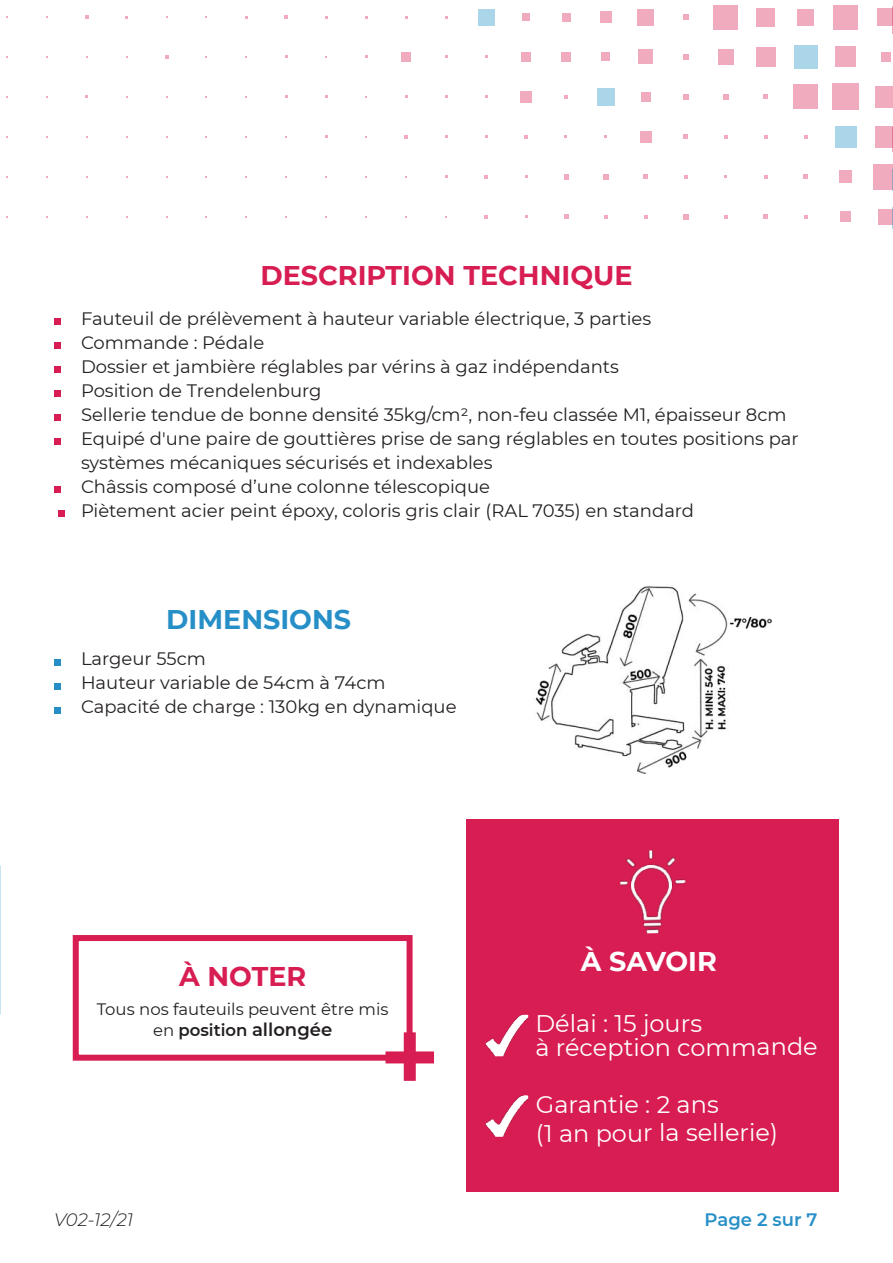
<style>
.page{position:relative;width:893px;height:1263px;background:#fff}
.page>*{position:absolute;margin:0;border:0;box-sizing:border-box;transform-origin:0 0}
.t1{font:700 27px "Montserrat";color:#d71d52}
.t2{font:700 27px "Montserrat";color:#278fc7}
.t3{font:700 27px "Montserrat";letter-spacing:-.005em;color:#fff}
.t4{font:24px/23.9px "Montserrat";letter-spacing:-.005em;color:#fff}
.t5{font:18px/24px "Montserrat";color:#231f20}
.t6{font:italic 300 18px "Montserrat";color:#231f20}
.t7{font:600 18px "Montserrat";color:#278fc7}
.t8{font:16.5px/21.6px "Montserrat";color:#231f20;text-align:center}
.s1{font-weight:600}
.s2{font-weight:600;font-size:18px}
</style>
<div class="page">
<div style="left:878px;top:209px;width:14px;height:16px;background:#f0abbf"></div>
<div style="left:873px;top:164px;width:19px;height:25px;background:#f0abbf"></div>
<div style="left:875px;top:126px;width:17px;height:21px;background:#f0abbf"></div>
<div style="left:875px;top:86px;width:17px;height:22px;background:#f0abbf"></div>
<div style="left:881px;top:52px;width:9px;height:10px;background:#f0abbf"></div>
<div style="left:877px;top:8px;width:15px;height:18px;background:#f0abbf"></div>
<div style="left:840px;top:212px;width:11px;height:10px;background:#f0abbf"></div>
<div style="left:839px;top:171px;width:13px;height:12px;background:#f0abbf"></div>
<div style="left:835px;top:126px;width:21px;height:22px;background:#abd5e9"></div>
<div style="left:832px;top:84px;width:27px;height:26px;background:#f0abbf"></div>
<div style="left:835px;top:47px;width:21px;height:20px;background:#f0abbf"></div>
<div style="left:833px;top:5px;width:25px;height:24px;background:#f0abbf"></div>
<svg style="left:804px;top:215px;width:4px;height:4px"></svg>
<svg style="left:803px;top:175px;width:5px;height:4px"></svg>
<svg style="left:804px;top:135px;width:4px;height:4px"></svg>
<div style="left:793px;top:84px;width:25px;height:25px;background:#f0abbf"></div>
<div style="left:794px;top:45px;width:23px;height:24px;background:#abd5e9"></div>
<div style="left:797px;top:9px;width:17px;height:16px;background:#f0abbf"></div>
<svg style="left:763px;top:214px;width:5px;height:5px"></svg>
<svg style="left:764px;top:175px;width:4px;height:4px"></svg>
<svg style="left:764px;top:135px;width:4px;height:4px"></svg>
<svg style="left:764px;top:95px;width:4px;height:4px"></svg>
<div style="left:756px;top:47px;width:20px;height:20px;background:#f0abbf"></div>
<div style="left:756px;top:8px;width:19px;height:18px;background:#f0abbf"></div>
<svg style="left:724px;top:215px;width:3px;height:4px"></svg>
<svg style="left:724px;top:135px;width:3px;height:4px"></svg>
<svg style="left:723px;top:94px;width:5px;height:6px"></svg>
<div style="left:718px;top:49px;width:15px;height:16px;background:#f0abbf"></div>
<div style="left:713px;top:5px;width:25px;height:24px;background:#f0abbf"></div>
<svg style="left:683px;top:214px;width:5px;height:5px"></svg>
<svg style="left:684px;top:175px;width:4px;height:4px"></svg>
<svg style="left:684px;top:135px;width:4px;height:4px"></svg>
<svg style="left:683px;top:94px;width:5px;height:6px"></svg>
<svg style="left:683px;top:54px;width:5px;height:5px"></svg>
<svg style="left:683px;top:14px;width:6px;height:6px"></svg>
<svg style="left:644px;top:215px;width:4px;height:4px"></svg>
<svg style="left:644px;top:175px;width:4px;height:4px"></svg>
<div style="left:640px;top:131px;width:11px;height:11px;background:#f0abbf"></div>
<div style="left:641px;top:92px;width:9px;height:9px;background:#f0abbf"></div>
<div style="left:639px;top:50px;width:14px;height:14px;background:#f0abbf"></div>
<div style="left:638px;top:9px;width:16px;height:16px;background:#f0abbf"></div>
<svg style="left:604px;top:215px;width:4px;height:4px"></svg>
<svg style="left:603px;top:174px;width:6px;height:5px"></svg>
<div style="left:597px;top:88px;width:18px;height:18px;background:#abd5e9"></div>
<div style="left:602px;top:53px;width:8px;height:8px;background:#f0abbf"></div>
<div style="left:600px;top:11px;width:11px;height:12px;background:#f0abbf"></div>
<svg style="left:564px;top:214px;width:4px;height:5px"></svg>
<svg style="left:564px;top:174px;width:4px;height:5px"></svg>
<svg style="left:564px;top:95px;width:4px;height:4px"></svg>
<div style="left:561px;top:52px;width:9px;height:9px;background:#f0abbf"></div>
<div style="left:562px;top:13px;width:8px;height:8px;background:#f0abbf"></div>
<svg style="left:524px;top:135px;width:4px;height:3px"></svg>
<div style="left:520px;top:91px;width:12px;height:11px;background:#f0abbf"></div>
<div style="left:521px;top:52px;width:10px;height:10px;background:#f0abbf"></div>
<div style="left:522px;top:13px;width:8px;height:8px;background:#f0abbf"></div>
<svg style="left:484px;top:215px;width:4px;height:4px"></svg>
<svg style="left:484px;top:175px;width:4px;height:3px"></svg>
<div style="left:478px;top:9px;width:16px;height:16px;background:#abd5e9"></div>
<svg style="left:404px;top:135px;width:4px;height:4px"></svg>
<div style="left:401px;top:52px;width:10px;height:10px;background:#f0abbf"></div>
<svg style="left:285px;top:15px;width:3px;height:4px"></svg>
<svg style="left:165px;top:55px;width:3px;height:4px"></svg>
<svg style="left:85px;top:15px;width:3px;height:4px"></svg>
<svg style="left:54px;top:659px;width:6px;height:6px"></svg>
<svg style="left:54px;top:683px;width:6px;height:6px"></svg>
<svg style="left:54px;top:707px;width:6px;height:6px"></svg>
<div style="left:54px;top:318px;width:6px;height:7px;background:#d71d52"></div>
<div style="left:54px;top:342px;width:6px;height:7px;background:#d71d52"></div>
<div style="left:54px;top:366px;width:6px;height:7px;background:#d71d52"></div>
<div style="left:54px;top:390px;width:6px;height:7px;background:#d71d52"></div>
<div style="left:54px;top:414px;width:6px;height:7px;background:#d71d52"></div>
<div style="left:54px;top:438px;width:6px;height:7px;background:#d71d52"></div>
<div style="left:54px;top:486px;width:6px;height:7px;background:#d71d52"></div>
<div style="left:59px;top:510px;width:6px;height:7px;background:#d71d52"></div>
<div style="left:467px;top:820px;width:372px;height:372px;background:#d71d52"></div>
<img style="left:485px;top:1015px;width:43px;height:41px">
<img style="left:485px;top:1095px;width:43px;height:42px">
<img style="left:620px;top:850px;width:66px;height:84px">
<svg style="left:892px;top:208px;width:1px;height:21px"></svg>
<svg style="left:892px;top:169px;width:1px;height:22px"></svg>
<svg style="left:892px;top:127px;width:1px;height:25px"></svg>
<svg style="left:892px;top:6px;width:1px;height:28px"></svg>
<img style="left:535px;top:586px;width:237px;height:188px">
<div style="left:73px;top:935px;width:340px;height:126px;border:6px solid #d71d52"></div>
<div style="left:404px;top:1032px;width:12px;height:49px;background:#d71d52"></div>
<div style="left:386px;top:1051px;width:48px;height:12px;background:#d71d52"></div>
<h1 class="t1" style="left:260px;top:256px;width:374px">DESCRIPTION TECHNIQUE</h1>
<p class="t5" style="left:81px;top:306px;width:719px">Fauteuil de prélèvement à hauteur variable électrique, 3 parties<br>Commande : Pédale<br>Dossier et jambière réglables par vérins à gaz indépendants<br>Position de Trendelenburg<br>Sellerie tendue de bonne densité 35kg/cm2, non-feu classée M1, épaisseur 8cm Equipé d'une paire de gouttières prise de sang réglables en toutes positions par systèmes mécaniques sécurisés et indexables<br>Châssis composé d’une colonne télescopique<br>Piètement acier peint époxy, coloris gris clair (RAL 7035) en standard</p>
<h1 class="t2" style="left:166px;top:599px;width:186px">DIMENSIONS</h1>
<p class="t5" style="left:81px;top:646px;width:377px">Largeur 55cm<br>Hauteur variable de 54cm à 74cm<br>Capacité de charge : 130kg en dynamique</p>
<h1 class="t1" style="left:179px;top:957px;width:129px">À NOTER</h1>
<p class="t8" style="left:97px;top:997px;width:293px">Tous nos fauteuils peuvent être mis en <span class="s1">position</span> <span class="s2">allongée</span></p>
<h1 class="t3" style="left:581px;top:942px;width:138px">À SAVOIR</h1>
<h2 class="t4" style="left:535px;top:1011px;width:284px">Délai : 15 jours<br>à réception commande</h2>
<h2 class="t4" style="left:536px;top:1089px;width:244px;line-height:28.3px">Garantie : 2 ans<br>(1 an pour la sellerie)</h2>
<p class="t6" style="left:54px;top:1208px;width:81px">V02-12/21</p>
<p class="t7" style="left:705px;top:1207px;width:114px">Page 2 sur 7</p>
</div>
